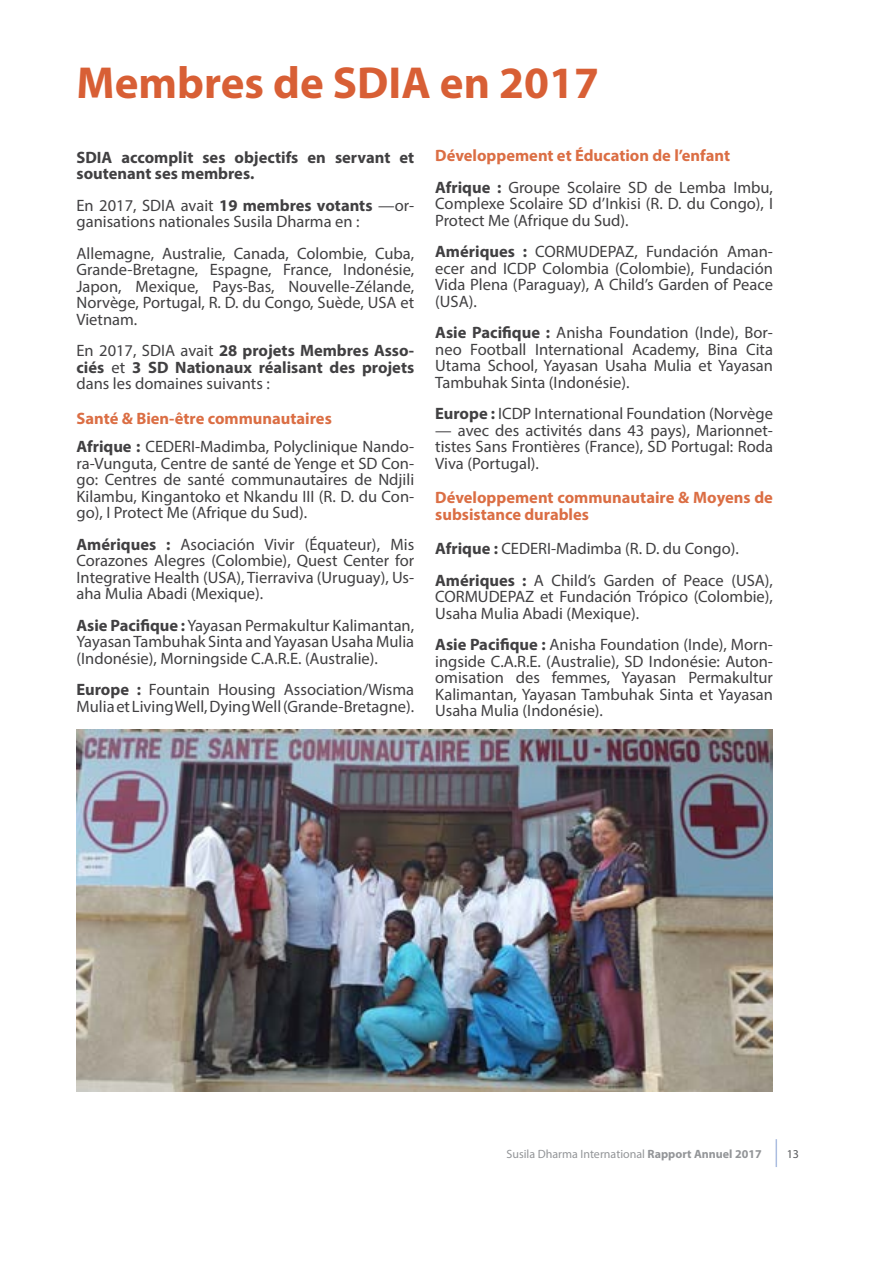
<style>
.page{position:relative;width:893px;height:1263px;background:#fff}
.page>*{position:absolute;margin:0;border:0;box-sizing:border-box;transform-origin:0 0}
.t1{font:700 45px "Myriad Pro";color:#d85f35}
.t2{font:16.5px/16.5px "Myriad Pro";color:#414042;text-align:justify}
.t3{font:700 16.5px/16.5px "Myriad Pro";color:#414042}
.t4{font:700 16.5px/31.5px "Myriad Pro";color:#db6e44}
.t5{font:12px "Myriad Pro";color:#939598}
.t6{font:12px "Myriad Pro";color:#58595b}
.s1{font-weight:700}
.s2{font-weight:400}
.s3{font-weight:700;color:#db6e44}
.s4{color:#414042}
.s5{font-weight:400;color:#414042}
</style>
<div class="page">
<svg style="left:776px;top:1139px;width:1px;height:28px"></svg>
<img style="left:76px;top:729px;width:697px;height:362px">
<h1 class="t1" style="left:76px;top:54px;width:524px">Membres de SDIA en 2017</h1>
<p class="t3" style="left:76px;top:148px;width:339px">SDIA accomplit ses objectifs en servant et soutenant ses membres.</p>
<p class="t2" style="left:76px;top:197px;width:339px">En 2017, SDIA avait <span class="s1">19 membres votants</span> —or&shy;ganisations nationales Susila Dharma en :</p>
<p class="t2" style="left:76px;top:245px;width:339px">Allemagne, Australie, Canada, Colombie, Cuba, Grande-Bretagne, Espagne, France, Indonésie, Japon, Mexique, Pays-Bas, Nouvelle-Zélande, Norvège, Portugal, R. D. du Congo, Suède, USA et Vietnam.</p>
<p class="t3" style="left:76px;top:342px;width:339px;text-align:justify"><span class="s2">En 2017, SDIA avait</span> 28 projets Membres Asso&shy;ciés <span class="s2">et</span> 3 SD Nationaux réalisant des projets <span class="s2">dans les domaines suivants :</span></p>
<p class="t2" style="left:76px;top:404px;width:339px;line-height:28.5px"><span class="s3">Santé &amp; Bien-être communautaires<br></span><span class="s1">Afrique :</span> CEDERI-Madimba, Polyclinique Nando-</p>
<p class="t2" style="left:76px;top:455px;width:339px">ra-Vunguta, Centre de santé de Yenge et SD Con&shy;go: Centres de santé communautaires de Ndjili Kilambu, Kingantoko et Nkandu III (R. D. du Con&shy;go), I Protect Me (Afrique du Sud).</p>
<p class="t2" style="left:76px;top:536px;width:339px"><span class="s1">Amériques :</span> Asociación Vivir (Équateur), Mis Corazones Alegres (Colombie), Quest Center for Integrative Health (USA), Tierraviva (Uruguay), Us&shy;aha Mulia Abadi (Mexique).</p>
<p class="t2" style="left:76px;top:617px;width:339px"><span class="s1">Asie Pacifique :</span> Yayasan Permakultur Kalimantan, Yayasan Tambuhak Sinta and Yayasan Usaha Mulia (Indonésie), Morningside C.A.R.E. (Australie).</p>
<p class="t2" style="left:76px;top:681px;width:339px"><span class="s1">Europe :</span> Fountain Housing Association/Wisma<br>Mulia et Living Well, Dying Well (Grande-Bretagne).</p>
<p class="t4" style="left:435px;top:139px;width:339px">Développement et Éducation de l’enfant<br><span class="s4">Afrique :</span> <span class="s5">Groupe Scolaire SD de Lemba Imbu,</span></p>
<p class="t2" style="left:435px;top:195px;width:339px">Complexe Scolaire SD d’Inkisi (R. D. du Congo), I<br>Protect Me (Afrique du Sud).</p>
<p class="t2" style="left:435px;top:243px;width:339px"><span class="s1">Amériques :</span> CORMUDEPAZ, Fundación Aman&shy;ecer and ICDP Colombia (Colombie), Fundación Vida Plena (Paraguay), A Child’s Garden of Peace (USA).</p>
<p class="t2" style="left:435px;top:324px;width:339px"><span class="s1">Asie Pacifique :</span> Anisha Foundation (Inde), Bor&shy;neo Football International Academy, Bina Cita Utama School, Yayasan Usaha Mulia et Yayasan Tambuhak Sinta (Indonésie).</p>
<p class="t2" style="left:435px;top:405px;width:339px"><span class="s1">Europe :</span> ICDP International Foundation (Norvège</p>
<p class="t2" style="left:435px;top:422px;width:339px">— avec des activités dans 43 pays), Marionnet&shy;tistes Sans Frontières (France), SD Portugal: Roda Viva (Portugal).</p>
<p class="t4" style="left:435px;top:489px;width:339px;line-height:16.5px">Développement communautaire &amp; Moyens de subsistance durables</p>
<p class="t2" style="left:435px;top:533px;width:339px;line-height:31.5px"><span class="s1">Afrique :</span> CEDERI-Madimba (R. D. du Congo).<br><span class="s1">Amériques :</span> A Child’s Garden of Peace (USA),</p>
<p class="t2" style="left:435px;top:588px;width:339px">CORMUDEPAZ et Fundación Trópico (Colombie),<br>Usaha Mulia Abadi (Mexique).</p>
<p class="t2" style="left:435px;top:636px;width:339px"><span class="s1">Asie Pacifique :</span> Anisha Foundation (Inde), Morn&shy;ingside C.A.R.E. (Australie), SD Indonésie: Auton&shy;omisation des femmes, Yayasan Permakultur Kalimantan, Yayasan Tambuhak Sinta et Yayasan Usaha Mulia (Indonésie).</p>
<p class="t5" style="left:506px;top:1146px;width:257px">Susila Dharma International <span class="s1">Rapport Annuel 2017</span></p>
<p class="t6" style="left:787px;top:1146px;width:14px">13</p>
</div>
